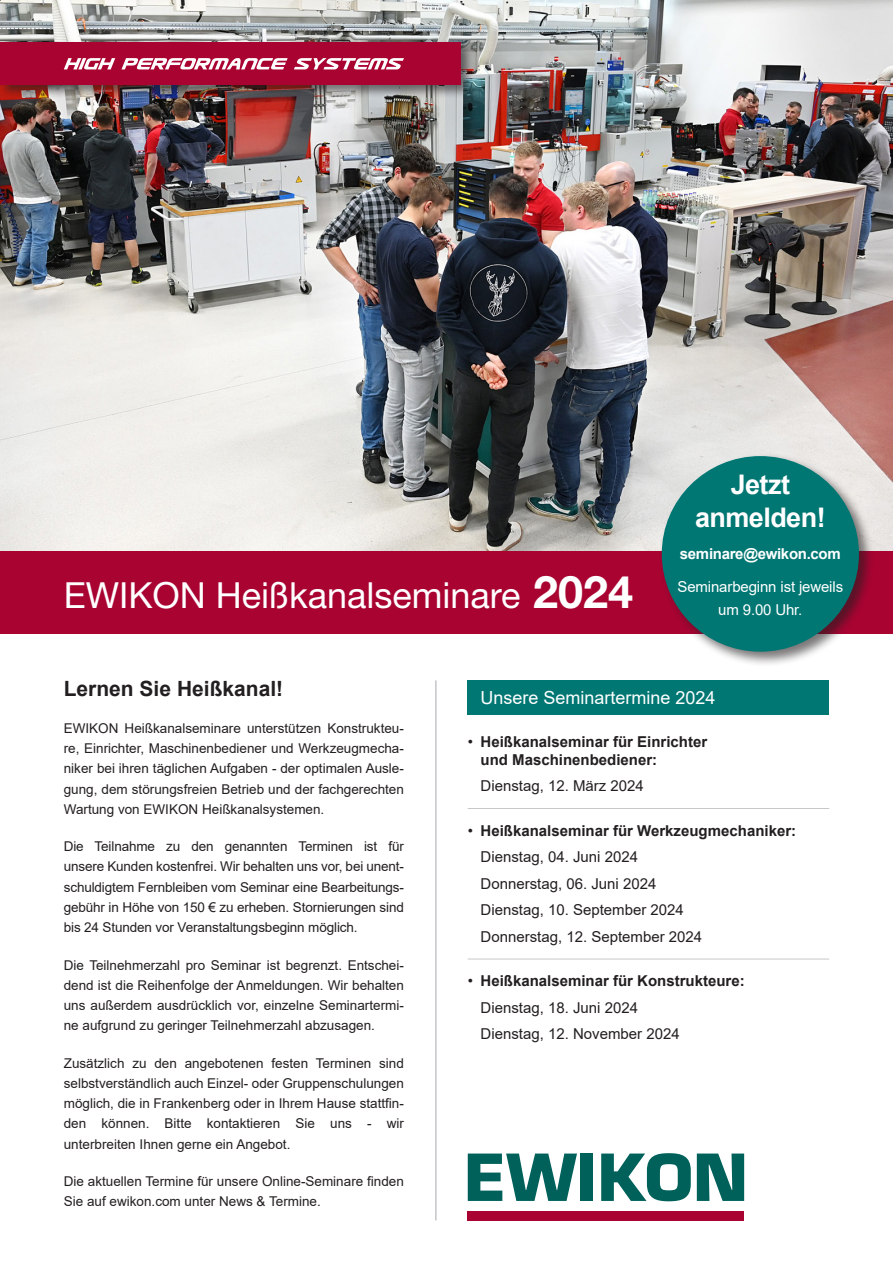
<style>
.page{position:relative;width:893px;height:1263px;background:#fff}
.page>*{position:absolute;margin:0;border:0;box-sizing:border-box;transform-origin:0 0}
.t1{font:36px "Helvetica Neue LT Std";color:#fff}
.t2{font:700 27px/32.4px "Arial";letter-spacing:-.02em;color:#fff;text-align:center}
.t3{font:700 21px "Arial";color:#231f20}
.t4{font:18px "Arial";color:#fff}
.t5{font:15px "Arial";color:#231f20}
.t6{font:700 15px/18px "Arial";color:#231f20}
.t7{font:15px "Arial";letter-spacing:-.01em;color:#fff}
.t8{font:700 15px "Arial";letter-spacing:-.02em;color:#fff}
.t9{font:13.5px/20.2px "Arial";color:#231f20;text-align:justify}
.s1{font-weight:700;font-size:45px}
.s2{font-weight:400}
</style>
<div class="page">
<img style="left:0;top:0;width:893px;height:551px">
<div style="left:0;top:40px;width:475px;height:59px;background:#231f20;opacity:.6"></div>
<div style="left:0;top:43px;width:461px;height:42px;background:#a90332"></div>
<hr style="left:435px;top:680px;width:1px;height:540px;background:#a8a9ad">
<div style="left:468px;top:680px;width:361px;height:34px;background:#007773"></div>
<div style="left:468px;top:1211px;width:276px;height:9px;background:#a90332"></div>
<svg style="left:468px;top:1153px;width:109px;height:48px"></svg>
<div style="left:580px;top:1153px;width:13px;height:48px;background:#00615b"></div>
<svg style="left:601px;top:1153px;width:90px;height:48px"></svg>
<svg style="left:697px;top:1153px;width:47px;height:48px"></svg>
<hr style="left:468px;top:808px;width:361px;height:1px;background:#c7c8ca">
<hr style="left:468px;top:959px;width:361px;height:1px;background:#c7c8ca">
<svg style="left:64px;top:58px;width:51px;height:11px"></svg>
<svg style="left:121px;top:58px;width:167px;height:11px"></svg>
<svg style="left:294px;top:58px;width:110px;height:11px"></svg>
<div style="left:0;top:551px;width:893px;height:83px;background:#a90332"></div>
<div style="left:659px;top:453px;width:215px;height:214px;background:#231f20;opacity:.6"></div>
<div style="left:662px;top:456px;width:197px;height:196px;background:#007773;border-radius:50%"></div>
<p class="t1" style="left:64px;top:574px;width:571px">EWIKON Heißkanalseminare <span class="s1">2024</span></p>
<p class="t2" style="left:695px;top:469px;width:132px">Jetzt anmelden!</p>
<p class="t8" style="left:680px;top:544px;width:162px">seminare@ewikon.com</p>
<p class="t7" style="left:677px;top:577px;width:167px">Seminarbeginn ist jeweils</p>
<p class="t7" style="left:718px;top:599px;width:86px">um 9.00 Uhr.</p>
<p class="t3" style="left:64px;top:673px;width:221px">Lernen Sie Heißkanal!</p>
<p class="t9" style="left:64px;top:718px;width:342px">EWIKON Heißkanalseminare unterstützen Konstrukteu&shy;re, Einrichter, Maschinenbediener und Werkzeugmecha&shy;niker bei ihren täglichen Aufgaben - der optimalen Ausle&shy;gung, dem störungsfreien Betrieb und der fachgerechten Wartung von EWIKON Heißkanalsystemen.</p>
<p class="t9" style="left:64px;top:836px;width:342px">Die Teilnahme zu den genannten Terminen ist für unsere Kunden kostenfrei. Wir behalten uns vor, bei unent&shy;schuldigtem Fernbleiben vom Seminar eine Bearbeitungs&shy;gebühr in Höhe von 150 € zu erheben. Stornierungen sind bis 24 Stunden vor Veranstaltungsbeginn möglich.</p>
<p class="t9" style="left:64px;top:954px;width:342px">Die Teilnehmerzahl pro Seminar ist begrenzt. Entschei&shy;dend ist die Reihenfolge der Anmeldungen. Wir behalten uns außerdem ausdrücklich vor, einzelne Seminartermi&shy;ne aufgrund zu geringer Teilnehmerzahl abzusagen.</p>
<p class="t9" style="left:64px;top:1052px;width:342px">Zusätzlich zu den angebotenen festen Terminen sind selbstverständlich auch Einzel- oder Gruppenschulungen möglich, die in Frankenberg oder in Ihrem Hause stattfin&shy;den können. Bitte kontaktieren Sie uns - wir unterbreiten Ihnen gerne ein Angebot.</p>
<p class="t9" style="left:64px;top:1171px;width:342px">Die aktuellen Termine für unsere Online-Seminare finden<br>Sie auf ewikon.com unter News &amp; Termine.</p>
<p class="t4" style="left:480px;top:685px;width:237px">Unsere Seminartermine 2024</p>
<p class="t6" style="left:480px;top:732px;width:228px;text-indent:-13px"><span class="s2">•</span> Heißkanalseminar für Einrichter und Maschinenbediener:</p>
<p class="t5" style="left:480px;top:775px;width:165px">Dienstag, 12. März 2024</p>
<p class="t6" style="left:468px;top:821px;width:330px"><span class="s2">•</span> Heißkanalseminar für Werkzeugmechaniker:</p>
<p class="t5" style="left:480px;top:846px;width:159px">Dienstag, 04. Juni 2024</p>
<p class="t5" style="left:480px;top:873px;width:177px">Donnerstag, 06. Juni 2024</p>
<p class="t5" style="left:480px;top:899px;width:205px">Dienstag, 10. September 2024</p>
<p class="t5" style="left:480px;top:926px;width:223px">Donnerstag, 12. September 2024</p>
<p class="t6" style="left:468px;top:972px;width:278px"><span class="s2">•</span> Heißkanalseminar für Konstrukteure:</p>
<p class="t5" style="left:480px;top:997px;width:159px">Dienstag, 18. Juni 2024</p>
<p class="t5" style="left:480px;top:1023px;width:201px">Dienstag, 12. November 2024</p>
</div>
